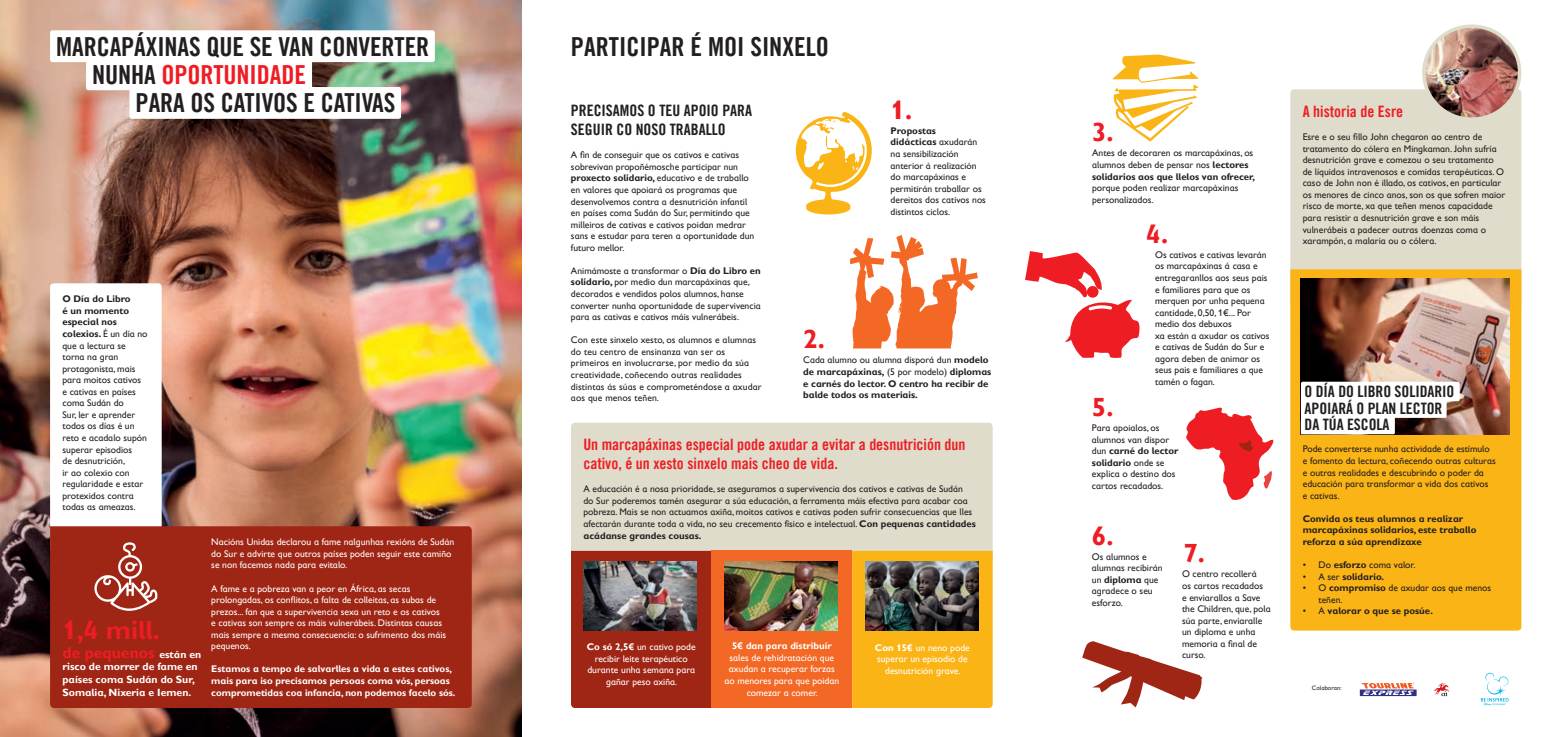
<style>
.page{position:relative;width:1558px;height:737px;background:#fff}
.page>*{position:absolute;margin:0;border:0;box-sizing:border-box;transform-origin:0 0}
.t1{font:26.25px/28.6px "Trade Gothic LT Std Bd Cn 20";letter-spacing:-.005em;color:#231f20}
.t2{font:700 26.25px "Gill Sans Infant Std";color:#ee1d23}
.t3{font:15.75px/18.9px "Trade Gothic LT Std Bd Cn 20";color:#ee1d23}
.t4{font:15.75px/18.9px "Trade Gothic LT Std Bd Cn 20";letter-spacing:-.005em;color:#231f20}
.t5{font:700 15.75px "Gill Sans Infant Std";color:#ee1d23}
.t6{font:700 10.5px/12.6px "Gill Sans Infant Std";color:#fff}
.t7{font:9.62px/11.5px "Gill Sans Infant Std";color:#231f20}
.t8{font:9.62px/11.5px "Gill Sans Infant Std";color:#fff;text-align:center}
.t9{font:700 9.62px/11.5px "Gill Sans Infant Std";color:#231f20}
.t10{font:700 9.62px/11.5px "Gill Sans Infant Std";color:#fff}
.t11{font:6.3px "Gill Sans Infant Std";color:#231f20}
.s1{color:#ee1d23}
.s2{font-weight:700}
.s3{font-size:10.5px;color:#fff}
.s4{font-weight:400}
</style>
<div class="page">
<svg style="left:1481px;top:672px;width:28px;height:33px"></svg>
<div style="left:1360px;top:689px;width:56px;height:6px;background:#2f2f84"></div>
<svg style="left:1362px;top:682px;width:52px;height:12px"></svg>
<svg style="left:1433px;top:683px;width:16px;height:12px"></svg>
<img style="left:0;top:0;width:521px;height:736px">
<div style="left:50px;top:283px;width:112px;height:269px;background:#fff;border-radius:4px"></div>
<div style="left:1290px;top:89px;width:231px;height:219px;background:#e0dccb;border-radius:4px"></div>
<img style="left:1422px;top:24px;width:99px;height:94px">
<div style="left:1290px;top:269px;width:231px;height:361px;background:#fbb416"></div>
<div style="left:571px;top:422px;width:422px;height:141px;background:#e0dccb;border-radius:4px"></div>
<img style="left:1301px;top:279px;width:209px;height:155px">
<div style="left:50px;top:526px;width:422px;height:181px;background:#9f2514"></div>
<svg style="left:94px;top:542px;width:64px;height:68px;background:#b25043"></svg>
<div style="left:571px;top:550px;width:140px;height:157px;background:#9f2514"></div>
<div style="left:711px;top:550px;width:141px;height:157px;background:#f36824"></div>
<div style="left:852px;top:550px;width:141px;height:157px;background:#fbb416"></div>
<img style="left:583px;top:561px;width:113px;height:69px">
<img style="left:725px;top:561px;width:112px;height:69px">
<img style="left:866px;top:561px;width:113px;height:69px">
<svg style="left:1186px;top:407px;width:87px;height:93px"></svg>
<div style="left:86px;top:58px;width:226px;height:32px;background:#fff;border-radius:2px"></div>
<div style="left:129px;top:87px;width:272px;height:32px;background:#fff;border-radius:2px"></div>
<div style="left:50px;top:30px;width:385px;height:32px;background:#fff;border-radius:2px"></div>
<svg style="left:850px;top:235px;width:128px;height:113px"></svg>
<svg style="left:1025px;top:251px;width:115px;height:107px"></svg>
<div style="left:1087px;top:286px;width:12px;height:12px;background:#ee1d23;border-radius:50%"></div>
<svg style="left:1082px;top:641px;width:120px;height:66px"></svg>
<svg style="left:796px;top:112px;width:76px;height:102px"></svg>
<svg style="left:1113px;top:54px;width:85px;height:87px"></svg>
<svg style="left:1301px;top:381px;width:159px;height:53px"></svg>
<h1 class="t1" style="left:56px;top:32px;width:375px">MARCAPÁXINAS QUE SE VAN CONVERTER</h1>
<h1 class="t1" style="left:136px;top:60px;width:261px;text-indent:-43px">NUNHA <span class="s1">OPORTUNIDADE<br></span>PARA OS CATIVOS E CATIVAS</h1>
<p class="t7" style="left:62px;top:293px;width:87px"><span class="s2">O Día do Libro<br>é un momento especial nos colexios.</span> É un día no que a lectura se torna na gran protagonista, mais para moitos cativos e cativas en países coma Sudán do<br>Sur, ler e aprender todos os días é un reto e acadalo supón superar episodios<br>de desnutrición,<br>ir ao colexio con regularidade e estar protexidos contra todas as ameazas.</p>
<h1 class="t2" style="left:62px;top:614px;width:99px">1,4 mill.</h1>
<h2 class="t5" style="left:62px;top:642px;width:140px">de pequenos <span class="s3">están en</span></h2>
<p class="t6" style="left:62px;top:660px;width:137px">risco de morrer de fame en países coma Sudán do Sur,<br>Somalia, Nixeria e Iemen.</p>
<p class="t8" style="left:211px;top:536px;width:245px;text-align:left">Nacións Unidas declarou a fame nalgunhas rexións de Sudán do Sur e advirte que outros países poden seguir este camiño se non facemos nada para evitalo.</p>
<p class="t8" style="left:211px;top:582px;width:236px;text-align:left">A fame e a pobreza van a peor en África, as secas prolongadas, os conflitos, a falta de colleitas, as subas de prezos... fan que a supervivencia sexa un reto e os cativos e cativas son sempre os máis vulnerábeis. Distintas causas mais sempre a mesma consecuencia: o sufrimento dos máis pequenos.</p>
<p class="t10" style="left:211px;top:663px;width:246px">Estamos a tempo de salvarlles a vida a estes cativos, mais para iso precisamos persoas coma vós, persoas comprometidas coa infancia, non podemos facelo sós.</p>
<h1 class="t1" style="left:571px;top:32px;width:260px">PARTICIPAR É MOI SINXELO</h1>
<h2 class="t4" style="left:571px;top:101px;width:183px">PRECISAMOS O TEU APOIO PARA<br>SEGUIR CO NOSO TRABALLO</h2>
<p class="t7" style="left:571px;top:149px;width:185px">A fin de conseguir que os cativos e cativas sobrevivan propoñémosche participar nun <span class="s2">proxecto solidario,</span> educativo e de traballo en valores que apoiará os programas que desenvolvemos contra a desnutrición infantil en países coma Sudán do Sur, permitindo que milleiros de cativas e cativos poidan medrar sans e estudar para teren a oportunidade dun futuro mellor.</p>
<p class="t7" style="left:571px;top:265px;width:191px">Animámoste a transformar o <span class="s2">Día do Libro en solidario,</span> por medio dun marcapáxinas que, decorados e vendidos polos alumnos, hanse converter nunha oportunidade de supervivencia para as cativas e cativos máis vulnerábeis.</p>
<p class="t7" style="left:571px;top:334px;width:192px">Con este sinxelo xesto, os alumnos e alumnas do teu centro de ensinanza van ser os primeiros en involucrarse, por medio da súa creatividade, coñecendo outras realidades distintas ás súas e comprometéndose a axudar aos que menos teñen.</p>
<h1 class="t2" style="left:890px;top:94px;width:23px">1.</h1>
<h1 class="t2" style="left:803px;top:324px;width:23px">2.</h1>
<p class="t7" style="left:890px;top:125px;width:97px"><span class="s2">Propostas<br>didácticas</span> axudarán na sensibilización anterior á realización do marcapáxinas e permitirán traballar os dereitos dos cativos nos distintos ciclos.</p>
<p class="t9" style="left:803px;top:354px;width:190px"><span class="s4">Cada alumno ou alumna disporá dun</span> modelo de marcapáxinas, <span class="s4">(5 por modelo)</span> diplomas e carnés do lector. O centro ha recibir de balde todos os materiais.</p>
<h2 class="t3" style="left:583px;top:435px;width:384px">Un marcapáxinas especial pode axudar a evitar a desnutrición dun cativo, é un xesto sinxelo mais cheo de vida.</h2>
<p class="t7" style="left:583px;top:483px;width:394px">A educación é a nosa prioridade, se aseguramos a supervivencia dos cativos e cativas de Sudán<br>do Sur poderemos tamén asegurar a súa educación, a ferramenta máis efectiva para acabar coa pobreza. Mais se non actuamos axiña, moitos cativos e cativas poden sufrir consecuencias que lles afectarán durante toda a vida, no seu crecemento físico e intelectual. <span class="s2">Con pequenas cantidades acádanse grandes cousas.</span></p>
<p class="t8" style="left:587px;top:640px;width:110px"><span class="s2">Co só 2,5€</span> un cativo pode recibir leite terapéutico durante unha semana para gañar peso axiña.</p>
<p class="t10" style="left:732px;top:640px;width:101px">5€ dan para distribuír</p>
<p class="t8" style="left:724px;top:651px;width:116px">sales de rehidratación que axudan a recuperar forzas ao menores para que poidan comezar a comer.</p>
<p class="t8" style="left:875px;top:641px;width:96px"><span class="s2">Con 15€</span> un neno pode superar un episodio de desnutrición grave.</p>
<h1 class="t2" style="left:1092px;top:117px;width:23px">3.</h1>
<p class="t7" style="left:1092px;top:147px;width:165px">Antes de decoraren os marcapáxinas, os alumnos deben de pensar nos <span class="s2">lectores solidarios aos que llelos van ofrecer,</span></p>
<p class="t7" style="left:1092px;top:182px;width:148px">porque poden realizar marcapáxinas personalizados.</p>
<h1 class="t2" style="left:1147px;top:218px;width:23px">4.</h1>
<h1 class="t2" style="left:1092px;top:391px;width:23px">5.</h1>
<p class="t7" style="left:1155px;top:249px;width:116px">Os cativos e cativas levarán os marcapáxinas á casa e entregaranllos aos seus pais e familiares para que os merquen por unha pequena cantidade, 0,50, 1€... Por medio dos debuxos<br>xa están a axudar os cativos e cativas de Sudán do Sur e agora deben de animar os seus pais e familiares a que tamén o fagan.</p>
<p class="t7" style="left:1092px;top:421px;width:88px">Para apoialos, os alumnos van dispor dun <span class="s2">carné do lector solidario</span> onde se explica o destino dos cartos recadados.</p>
<h1 class="t2" style="left:1092px;top:520px;width:23px">6.</h1>
<p class="t7" style="left:1092px;top:550px;width:72px">Os alumnos e alumnas recibirán un <span class="s2">diploma</span> que agradece o seu esforzo.</p>
<h1 class="t2" style="left:1183px;top:538px;width:23px">7.</h1>
<p class="t7" style="left:1182px;top:568px;width:90px">O centro recollerá<br>os cartos recadados<br>e enviarallos a Save the Children, que, pola súa parte, enviaralle un diploma e unha memoria a final de curso.</p>
<h2 class="t3" style="left:1303px;top:102px;width:102px">A historia de Esre</h2>
<p class="t7" style="left:1303px;top:131px;width:204px">Esre e o seu fillo John chegaron ao centro de tratamento do cólera en Mingkaman. John sufría desnutrición grave e comezou o seu tratamento de líquidos intravenosos e comidas terapéuticas. O caso de John non é illado, os cativos, en particular os menores de cinco anos, son os que sofren maior risco de morte, xa que teñen menos capacidade para resistir a desnutrición grave e son máis vulnerábeis a padecer outras doenzas coma o xarampón, a malaria ou o cólera.</p>
<h2 class="t4" style="left:1305px;top:382px;width:151px">O DÍA DO LIBRO SOLIDARIO</h2>
<h2 class="t4" style="left:1305px;top:398px;width:139px">APOIARÁ O PLAN LECTOR</h2>
<h2 class="t4" style="left:1305px;top:415px;width:86px">DA TÚA ESCOLA</h2>
<p class="t7" style="left:1303px;top:443px;width:195px">Pode converterse nunha actividade de estímulo e fomento da lectura, coñecendo outras culturas e outras realidades e descubrindo o poder da educación para transformar a vida dos cativos<br>e cativas.</p>
<p class="t9" style="left:1303px;top:512px;width:175px">Convida os teus alumnos a realizar marcapáxinas solidarios, este traballo reforza a súa aprendizaxe</p>
<p class="t7" style="left:1303px;top:558px;width:114px">• Do <span class="s2">esforzo</span> coma valor.</p>
<p class="t9" style="left:1303px;top:570px;width:83px"><span class="s4">• A ser</span> solidario.</p>
<p class="t7" style="left:1318px;top:582px;width:174px;text-indent:-16px">• O <span class="s2">compromiso</span> de axudar aos que menos teñen.</p>
<p class="t9" style="left:1303px;top:605px;width:132px"><span class="s4">• A</span> valorar o que se posúe.</p>
<p class="t11" style="left:1312px;top:683px;width:31px">Colaboran:</p>
</div>
